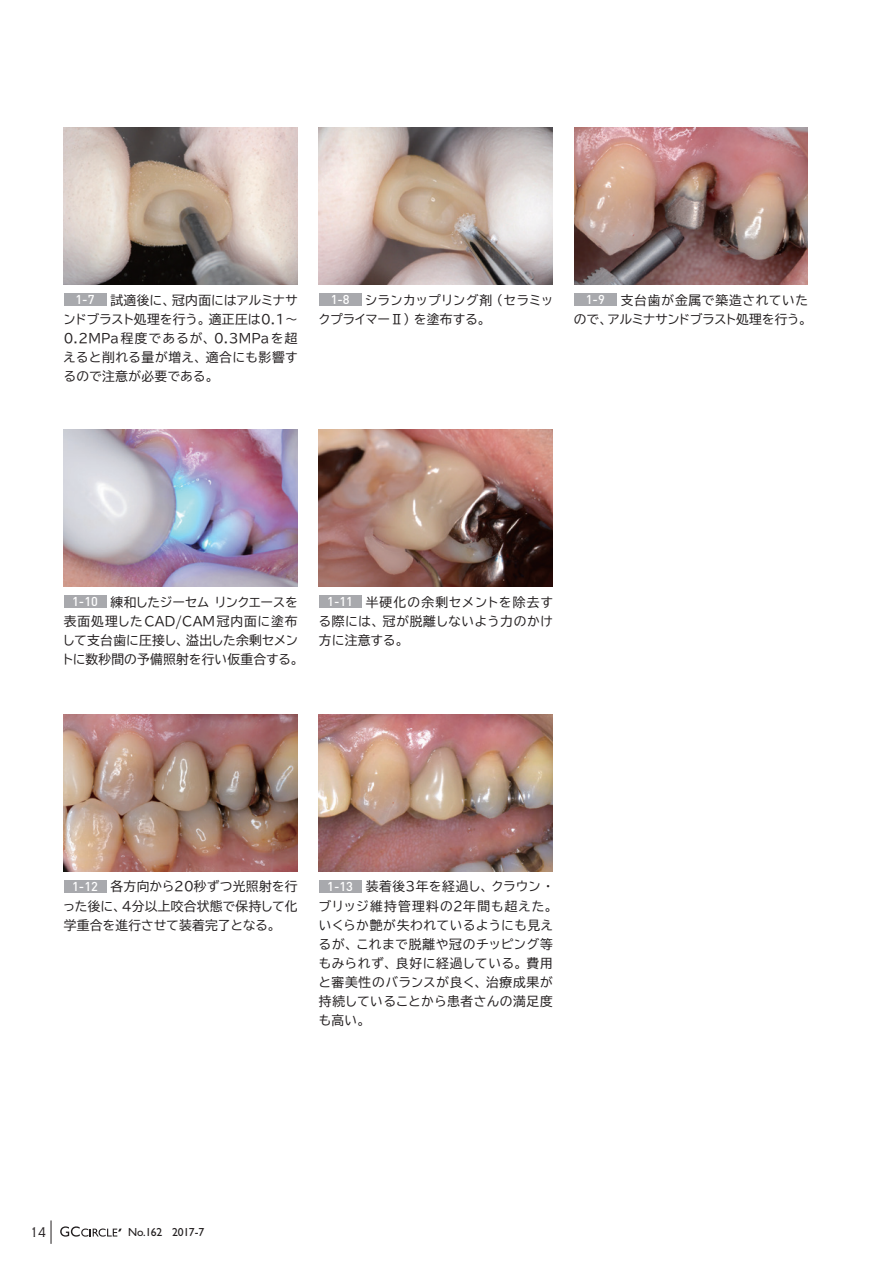
<style>
.page{position:relative;width:893px;height:1263px;background:#fff}
.page>*{position:absolute;margin:0;border:0;box-sizing:border-box;transform-origin:0 0}
.t1{font:13.35px "Copperplate Gothic Std 29 AB";color:#231f20}
.t2{font:12.75px/19.2px "TBUD Go Std";letter-spacing:.02em;color:#231f20;text-align:justify}
.t3{font:12.75px/19.2px "TBUD Go Std";letter-spacing:.04em;color:#231f20}
.t4{font:12.75px/19.2px "TBUD Go Std";letter-spacing:-.01em;color:#231f20}
.t5{font:500 12.75px "DINOT";color:#fff}
.t6{font:11.7px "Gill Sans Std";letter-spacing:-.02em;color:#231f20}
</style>
<div class="page">
<div style="left:64px;top:293px;width:42px;height:13px;background:#a8a9ad"></div>
<div style="left:64px;top:595px;width:42px;height:13px;background:#a8a9ad"></div>
<div style="left:319px;top:880px;width:42px;height:13px;background:#a8a9ad"></div>
<div style="left:319px;top:293px;width:42px;height:13px;background:#a8a9ad"></div>
<div style="left:319px;top:595px;width:42px;height:13px;background:#a8a9ad"></div>
<div style="left:574px;top:293px;width:43px;height:13px;background:#a8a9ad"></div>
<div style="left:64px;top:880px;width:42px;height:13px;background:#a8a9ad"></div>
<img style="left:574px;top:128px;width:234px;height:157px">
<img style="left:64px;top:128px;width:234px;height:157px">
<img style="left:319px;top:128px;width:234px;height:157px">
<img style="left:64px;top:429px;width:234px;height:158px">
<img style="left:319px;top:429px;width:234px;height:158px">
<img style="left:64px;top:714px;width:234px;height:158px">
<img style="left:319px;top:714px;width:234px;height:158px">
<svg style="left:51px;top:1220px;width:1px;height:24px"></svg>
<svg style="left:60px;top:1226px;width:62px;height:10px"></svg>
<p class="t2" style="left:63px;top:290px;width:236px;text-indent:47px">試適後に、冠内面にはアルミナサンドブラスト処理を行う。適正圧は0.1〜0.2MPa程度であるが、0.3MPaを超えると削れる量が増え、適合にも影響するので注意が必要である。</p>
<p class="t5" style="left:76px;top:291px;width:21px">1-7</p>
<p class="t4" style="left:318px;top:290px;width:237px;text-indent:47px">シランカップリング剤（セラミックプライマーⅡ）を塗布する。</p>
<p class="t5" style="left:331px;top:291px;width:21px">1-8</p>
<p class="t2" style="left:574px;top:290px;width:240px;text-indent:47px">支台歯が金属で築造されていたので、アルミナサンドブラスト処理を行う。</p>
<p class="t5" style="left:586px;top:291px;width:21px">1-9</p>
<p class="t2" style="left:62px;top:592px;width:244px;text-align:left;text-indent:49px">練和したジーセム リンクエースを表面処理したCAD/CAM冠内面に塗布して支台歯に圧接し、溢出した余剰セメントに数秒間の予備照射を行い仮重合する。</p>
<p class="t5" style="left:72px;top:593px;width:27px">1-10</p>
<p class="t2" style="left:318px;top:592px;width:236px;text-indent:47px">半硬化の余剰セメントを除去する際には、冠が脱離しないよう力のかけ方に注意する。</p>
<p class="t5" style="left:327px;top:593px;width:27px">1-11</p>
<p class="t2" style="left:63px;top:877px;width:236px;text-indent:48px">各方向から20秒ずつ光照射を行った後に、4分以上咬合状態で保持して化学重合を進行させて装着完了となる。</p>
<p class="t5" style="left:72px;top:878px;width:27px">1-12</p>
<p class="t3" style="left:318px;top:877px;width:240px;text-indent:47px">装着後3年を経過し、クラウン・ブリッジ維持管理料の2年間も超えた。いくらか艶が失われているようにも見えるが、これまで脱離や冠のチッピング等もみられず、良好に経過している。費用と審美性のバランスが良く、治療成果が持続していることから患者さんの満足度も高い。</p>
<p class="t5" style="left:327px;top:878px;width:27px">1-13</p>
<p class="t1" style="left:30px;top:1224px;width:18px">14</p>
<p class="t6" style="left:128px;top:1226px;width:78px">No.162 2017-7</p>
</div>
